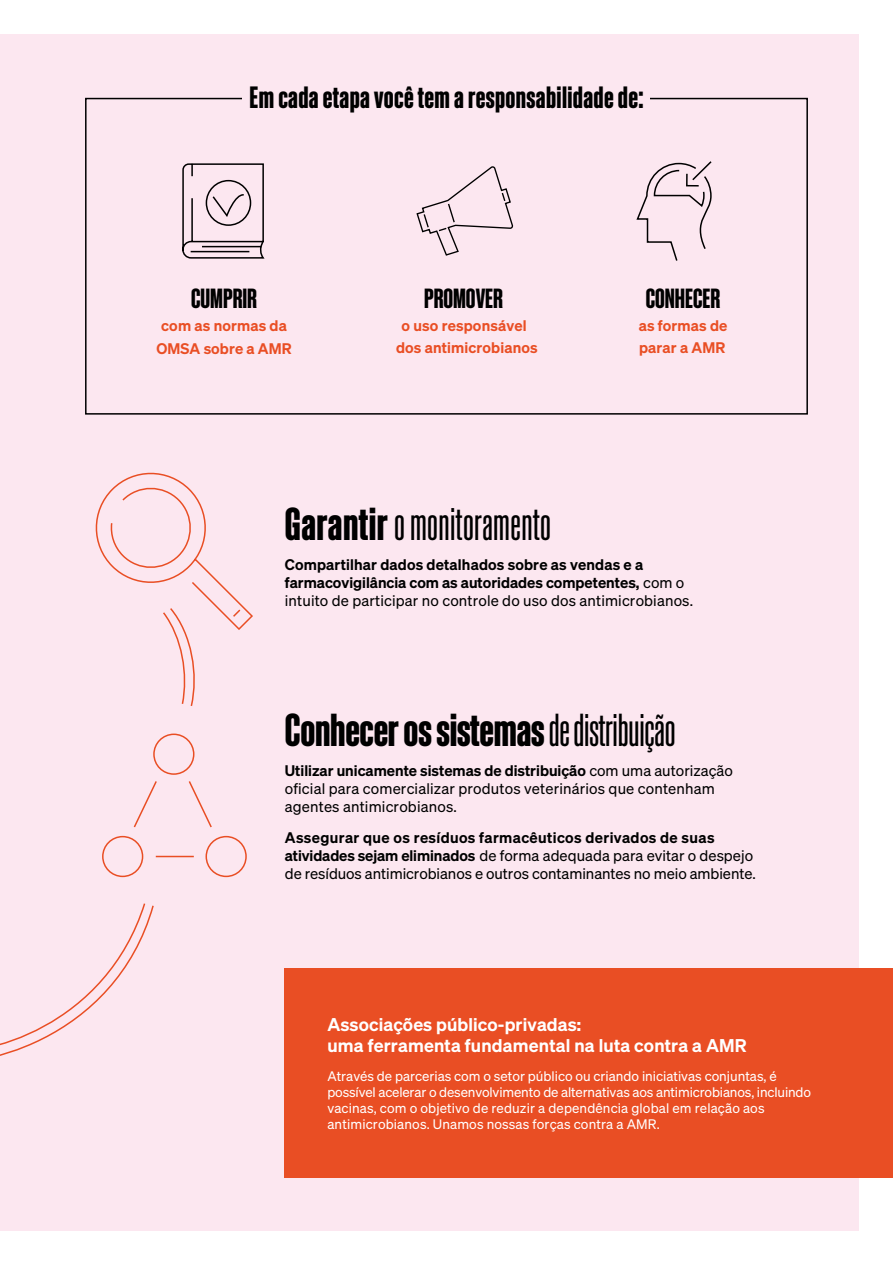
<style>
.page{position:relative;width:893px;height:1263px;background:#fff}
.page>*{position:absolute;margin:0;border:0;box-sizing:border-box;transform-origin:0 0}
.t1{font:45px "Sohne Schmal Dreiviertelfett";letter-spacing:-.005em;color:#000}
.t2{font:45px "Sohne Schmal Buch";letter-spacing:.01em;color:#000}
.t3{font:30px "Sohne Schmal Dreiviertelfett";letter-spacing:.01em;color:#000}
.t4{font:27px "Sohne Schmal Dreiviertelfett";color:#000}
.t5{font:600 18px/21.6px "Sohne";letter-spacing:.01em;color:#fff}
.t6{font:15px/17.9px "Sohne Buch";letter-spacing:.01em;color:#000}
.t7{font:600 15px/18px "Sohne";letter-spacing:.01em;color:#000}
.t8{font:600 15px/22.5px "Sohne";letter-spacing:.01em;color:#e94e24;text-align:center}
.t9{font:13.5px/16px "Sohne Buch";color:#fff}
.s1{font-family:"Sohne Schmal Dreiviertelfett"}
.s2{font-family:"Sohne Buch";font-weight:400}
.s3{font-family:"Sohne Schmal Buch"}
.s4{font-family:"Sohne";font-weight:600}
</style>
<div class="page">
<div style="left:0;top:34px;width:859px;height:1197px;background:#fce7f0"></div>
<div style="left:285px;top:968px;width:608px;height:210px;background:#e94e24"></div>
<svg style="left:102px;top:733px;width:145px;height:145px"></svg>
<svg style="left:0;top:903px;width:154px;height:153px"></svg>
<svg style="left:416px;top:166px;width:97px;height:90px"></svg>
<svg style="left:636px;top:161px;width:76px;height:100px"></svg>
<svg style="left:182px;top:163px;width:83px;height:96px"></svg>
<div style="left:85px;top:98px;width:723px;height:317px;border:2px solid #000"></div>
<div style="left:243px;top:85px;width:407px;height:23px;background:#fce7f0"></div>
<svg style="left:95px;top:472px;width:158px;height:234px"></svg>
<h2 class="t3" style="left:250px;top:82px;width:395px">Em cada etapa você tem a responsabilidade de:</h2>
<h3 class="t4" style="left:191px;top:284px;width:67px">CUMPRIR</h3>
<p class="t8" style="left:156px;top:314px;width:137px">com as normas da<br>OMSA sobre a AMR</p>
<h3 class="t4" style="left:424px;top:284px;width:81px">PROMOVER</h3>
<p class="t8" style="left:396px;top:314px;width:143px">o uso responsável dos antimicrobianos</p>
<h3 class="t4" style="left:646px;top:284px;width:76px">CONHECER</h3>
<p class="t8" style="left:639px;top:314px;width:90px;text-align:left">as formas de parar a AMR</p>
<h1 class="t2" style="left:285px;top:501px;width:267px"><span class="s1">Garantir</span> o monitoramento</h1>
<p class="t7" style="left:285px;top:555px;width:401px">Compartilhar dados detalhados sobre as vendas e a farmacovigilância com as autoridades competentes, <span class="s2">com o</span></p>
<p class="t6" style="left:285px;top:591px;width:410px">intuito de participar no controle do uso dos antimicrobianos.</p>
<h1 class="t1" style="left:285px;top:705px;width:392px">Conhecer os sistemas<span class="s3">de distribuição</span></h1>
<p class="t7" style="left:285px;top:761px;width:450px">Utilizar unicamente sistemas de distribuição <span class="s2">com uma autorização</span></p>
<p class="t6" style="left:285px;top:780px;width:431px">oficial para comercializar produtos veterinários que contenham agentes antimicrobianos.</p>
<p class="t7" style="left:285px;top:828px;width:431px">Assegurar que os resíduos farmacêuticos derivados de suas</p>
<p class="t6" style="left:285px;top:846px;width:472px"><span class="s4">atividades sejam eliminados</span> de forma adequada para evitar o despejo de resíduos antimicrobianos e outros contaminantes no meio ambiente.</p>
<p class="t5" style="left:327px;top:1013px;width:421px">Associações público-privadas:<br>uma ferramenta fundamental na luta contra a AMR</p>
<p class="t9" style="left:327px;top:1068px;width:485px">Através de parcerias com o setor público ou criando iniciativas conjuntas, é possível acelerar o desenvolvimento de alternativas aos antimicrobianos, incluindo vacinas, com o objetivo de reduzir a dependência global em relação aos antimicrobianos. Unamos nossas forças contra a AMR.</p>
</div>
